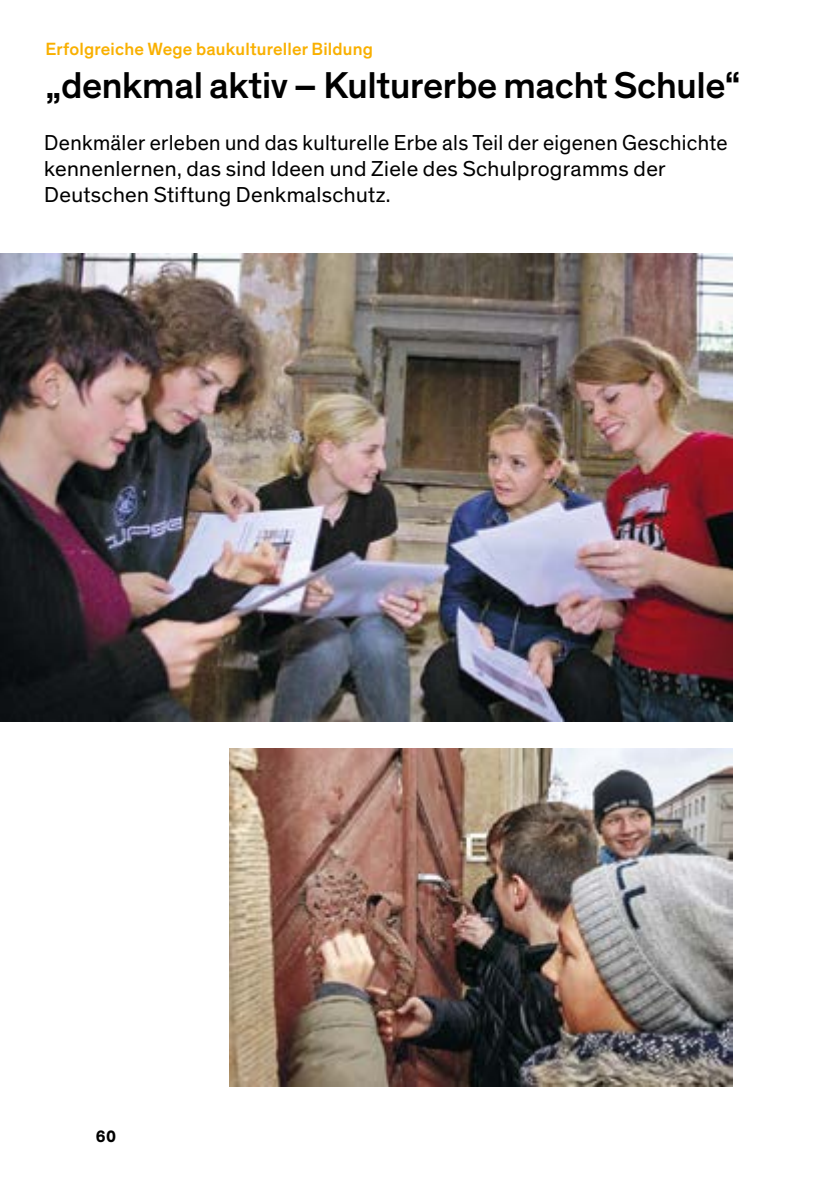
<style>
.page{position:relative;width:840px;height:1191px;background:#fff}
.page>*{position:absolute;margin:0;border:0;box-sizing:border-box;transform-origin:0 0}
.t1{font:500 38px "Theinhardt";letter-spacing:-.01em;color:#000}
.t2{font:22px/26px "Theinhardt";letter-spacing:.015em;color:#000}
.t3{font:500 18px "Theinhardt";letter-spacing:.01em;color:#f9b000}
.t4{font:700 16.8px "Theinhardt";color:#000}
</style>
<div class="page">
<img style="left:229px;top:748px;width:502px;height:338px">
<img style="left:0;top:253px;width:731px;height:469px">
<p class="t3" style="left:45px;top:38px;width:329px">Erfolgreiche Wege baukultureller Bildung</p>
<h1 class="t1" style="left:45px;top:63px;width:696px">„denkmal aktiv – Kulturerbe macht Schule“</h1>
<p class="t2" style="left:44px;top:130px;width:684px">Denkmäler erleben und das kulturelle Erbe als Teil der eigenen Geschichte kennenlernen, das sind Ideen und Ziele des Schulprogramms der<br>Deutschen Stiftung Denkmalschutz.</p>
<p class="t4" style="left:96px;top:1126px;width:22px">60</p>
</div>
